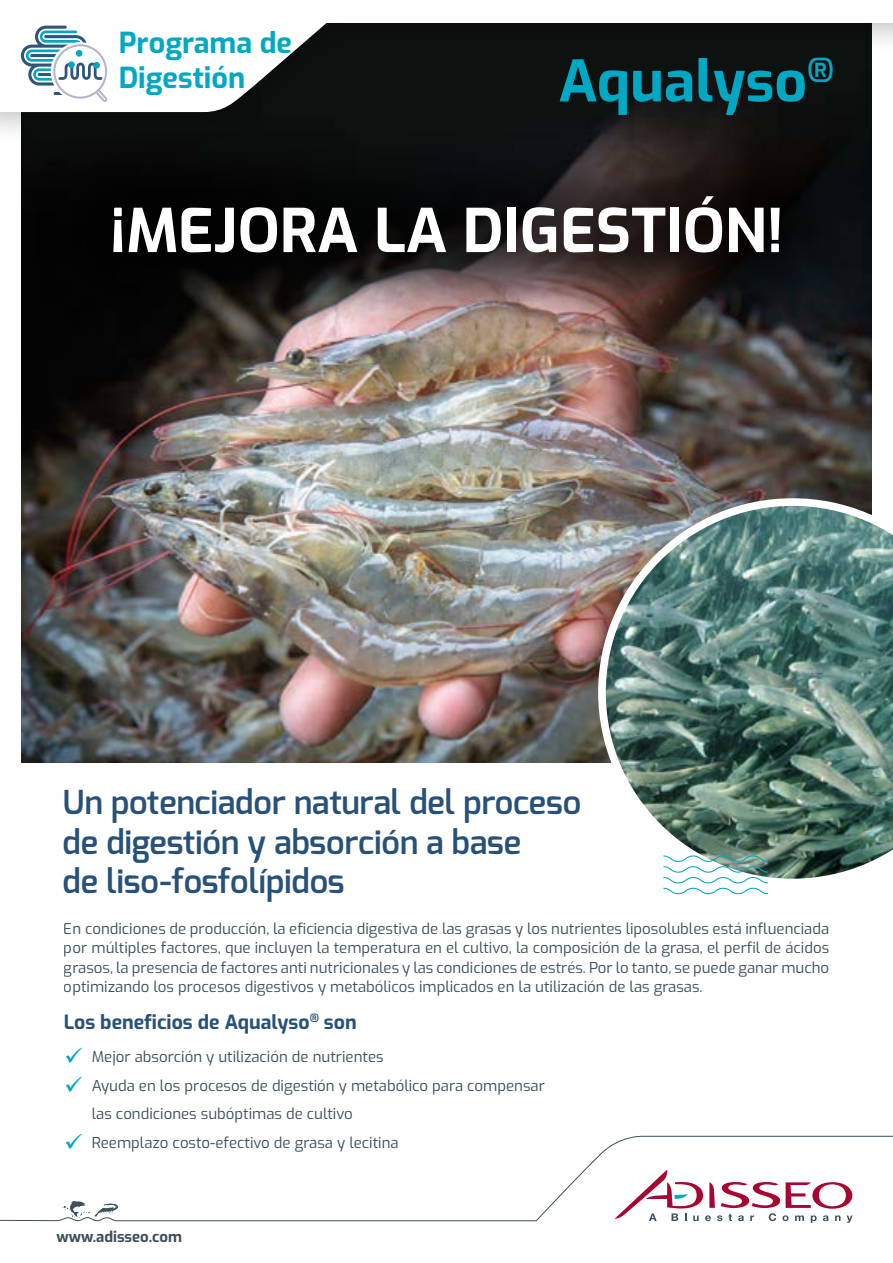
<style>
.page{position:relative;width:893px;height:1263px;background:#fff}
.page>*{position:absolute;margin:0;border:0;box-sizing:border-box;transform-origin:0 0}
.t1{font:700 60px "Exo";color:#fff}
.t2{font:700 57px "Exo";color:#00a8c4}
.t3{font:600 33px/39.6px "Exo";color:#275179}
.t4{font:700 28.8px/34.7px "Exo";color:#00a8c4}
.t5{font:700 19.5px "Exo";color:#275179}
.t6{font:15px/19.5px "Exo";color:#3d505a}
.t7{font:700 15px "Exo";color:#3d505a}
.s1{color:#00a8c4}
</style>
<div class="page">
<svg style="left:0;top:1136px;width:893px;height:87px"></svg>
<img style="left:21px;top:146px;width:851px;height:616px">
<div style="left:0;top:0;width:893px;height:146px;background:#000;opacity:.3"></div>
<svg style="left:0;top:0;width:893px;height:112px;fill:#0e1111"></svg>
<img style="left:598px;top:498px;width:295px;height:381px">
<svg style="left:662px;top:855px;width:107px;height:40px"></svg>
<svg style="left:21px;top:26px;width:87px;height:76px"></svg>
<div style="left:68px;top:61px;width:7px;height:7px;background:#00a8c4;border-radius:50%"></div>
<div style="left:76px;top:50px;width:7px;height:7px;background:#00a8c4;border-radius:50%"></div>
<div style="left:93px;top:62px;width:7px;height:7px;background:#00a8c4;border-radius:50%"></div>
<div style="left:33px;top:119px;width:828px;height:215px;background:#000;opacity:.75"></div>
<h3 class="t4" style="left:119px;top:24px;width:175px">Programa de<br>Digestión</h3>
<h2 class="t2" style="left:559px;top:40px;width:277px">Aqualyso<sup>®</sup></h2>
<h1 class="t1" style="left:110px;top:187px;width:675px">¡MEJORA LA DIGESTIÓN!</h1>
<h3 class="t3" style="left:63px;top:782px;width:520px">Un potenciador natural del proceso de digestión y absorción a base<br>de liso-fosfolípidos</h3>
<p class="t6" style="left:64px;top:918px;width:767px;text-align:justify">En condiciones de producción, la eficiencia digestiva de las grasas y los nutrientes liposolubles está influenciada por múltiples factores, que incluyen la temperatura en el cultivo, la composición de la grasa, el perfil de ácidos grasos, la presencia de factores anti nutricionales y las condiciones de estrés. Por lo tanto, se puede ganar mucho optimizando los procesos digestivos y metabólicos implicados en la utilización de las grasas.</p>
<h3 class="t5" style="left:64px;top:1007px;width:294px">Los beneficios de Aqualyso<sup>®</sup> son</h3>
<p class="t6" style="left:65px;top:1046px;width:320px"><span class="s1">✓</span> Mejor absorción y utilización de nutrientes</p>
<p class="t6" style="left:92px;top:1070px;width:455px;line-height:28.5px;text-indent:-27px"><span class="s1">✓</span> Ayuda en los procesos de digestión y metabólico para compensar las condiciones subóptimas de cultivo</p>
<p class="t6" style="left:65px;top:1132px;width:335px"><span class="s1">✓</span> Reemplazo costo-efectivo de grasa y lecitina</p>
<p class="t7" style="left:57px;top:1225px;width:127px">www.adisseo.com</p>
</div>
